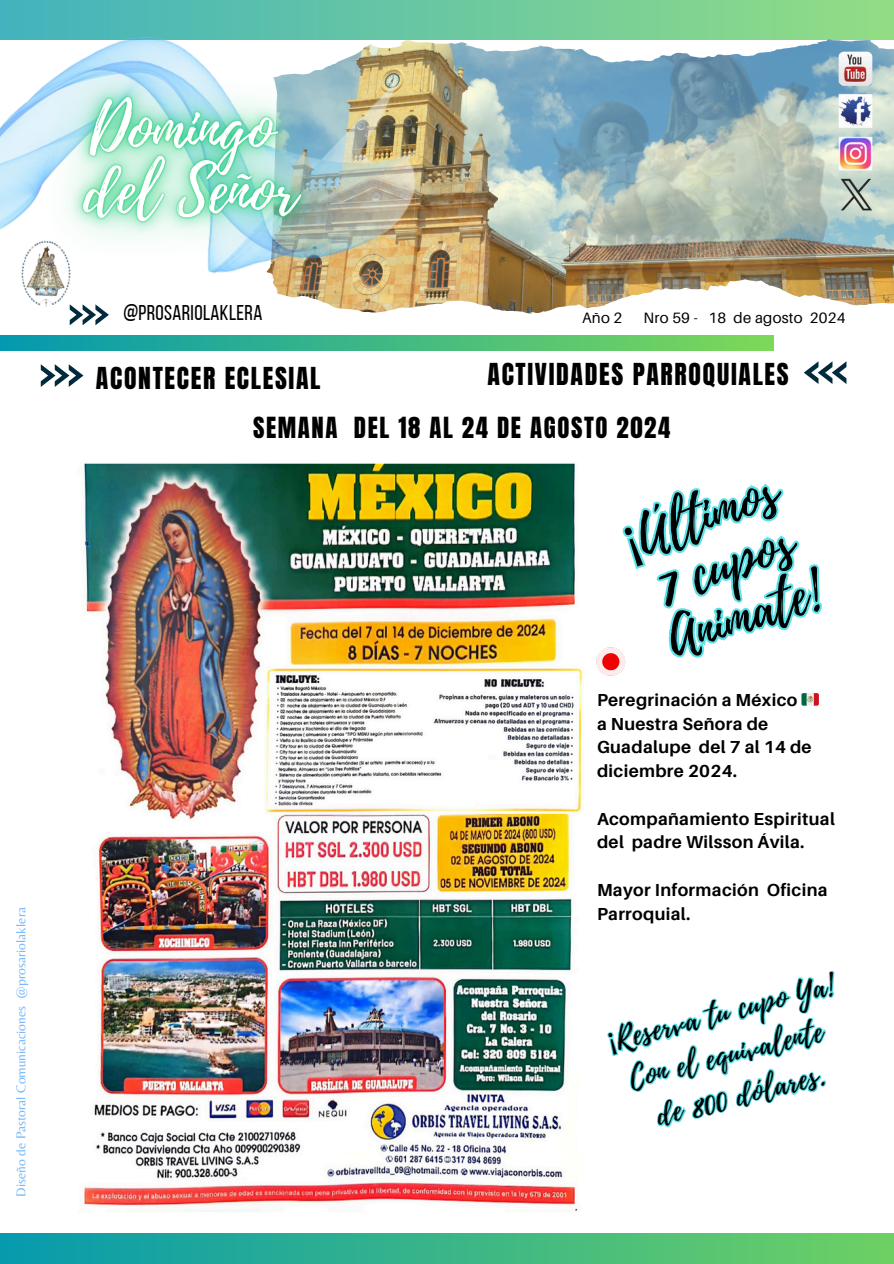
<style>
.page{position:relative;width:894px;height:1264px;background:#fff}
.page>*{position:absolute;margin:0;border:0;box-sizing:border-box;transform-origin:0 0}
.t1{font:54.75px/54px "Playlist Script";color:#000}
.t2{font:30.15px/42px "Playlist Script";color:#000;text-align:center}
.t3{font:25.8px "Anton";letter-spacing:.065em;color:#000}
.t4{font:24.75px "Anton";letter-spacing:.065em;color:#000}
.t5{font:21.3px "Bebas Neue";letter-spacing:.015em;color:#000}
.t6{font:700 17.4px/23.7px "Aileron";letter-spacing:.02em;color:#000}
.t7{font:15px "Aileron";letter-spacing:.015em;color:#000}
.t8{font:13.5px "Belleza";color:#218af5}
.s1{font-family:"Noto Sans"}
</style>
<div class="page">
<svg style="left:0;top:335px;width:325px;height:15px;background:#1ca69d"></svg>
<svg style="left:41px;top:364px;width:42px;height:23px"></svg>
<div style="left:0;top:1233px;width:893px;height:30px;background:#13a1a4"></div>
<img style="left:0;top:0;width:325px;height:325px">
<img style="left:83px;top:463px;width:144px;height:749px">
<img style="left:325px;top:0;width:568px;height:351px">
<img style="left:419px;top:22px;width:474px;height:329px">
<svg style="left:482px;top:347px;width:411px;height:37px"></svg>
<img style="left:227px;top:463px;width:595px;height:800px">
<svg style="left:507px;top:704px;width:315px;height:559px"></svg>
<svg style="left:519px;top:750px;width:374px;height:513px"></svg>
<p class="t8" style="left:13px;top:1196px;width:291px;rotate:-90deg">Diseño de Pastoral Comunicaciones @prosariolaklera</p>
<p class="t5" style="left:123px;top:304px;width:140px">@PROSARIOLAKLERA</p>
<p class="t7" style="left:582px;top:308px;width:42px">Año 2</p>
<p class="t7" style="left:643px;top:308px;width:203px">Nro 59 - 18 de agosto 2024</p>
<p class="t3" style="left:96px;top:360px;width:226px">ACONTECER ECLESIAL</p>
<h5 class="t3" style="left:487px;top:356px;width:302px">ACTIVIDADES PARROQUIALES</h5>
<h4 class="t4" style="left:253px;top:410px;width:418px">SEMANA DEL 18 AL 24 DE AGOSTO 2024</h4>
<h4 class="t1" style="left:616px;top:518px;width:169px;rotate:-19deg"><span class="s1">¡</span>Últimos<br>7 cupos<br>Animate!</h4>
<p class="t6" style="left:597px;top:687px;width:216px">Peregrinación a México<br>a Nuestra Señora de<br>Guadalupe del 7 al 14 de diciembre 2024.</p>
<p class="t6" style="left:597px;top:806px;width:239px">Acompañamiento Espiritual del padre Wilsson Ávila.</p>
<h4 class="t6" style="left:597px;top:877px;width:232px">Mayor Información Oficina<br>Parroquial.</h4>
<p class="t2" style="left:602px;top:1021px;width:233px;rotate:-14deg"><span class="s1">¡</span>Reserva tu cupo Ya!<br>Con el equivalente<br>de 800 dólares.</p>
</div>
